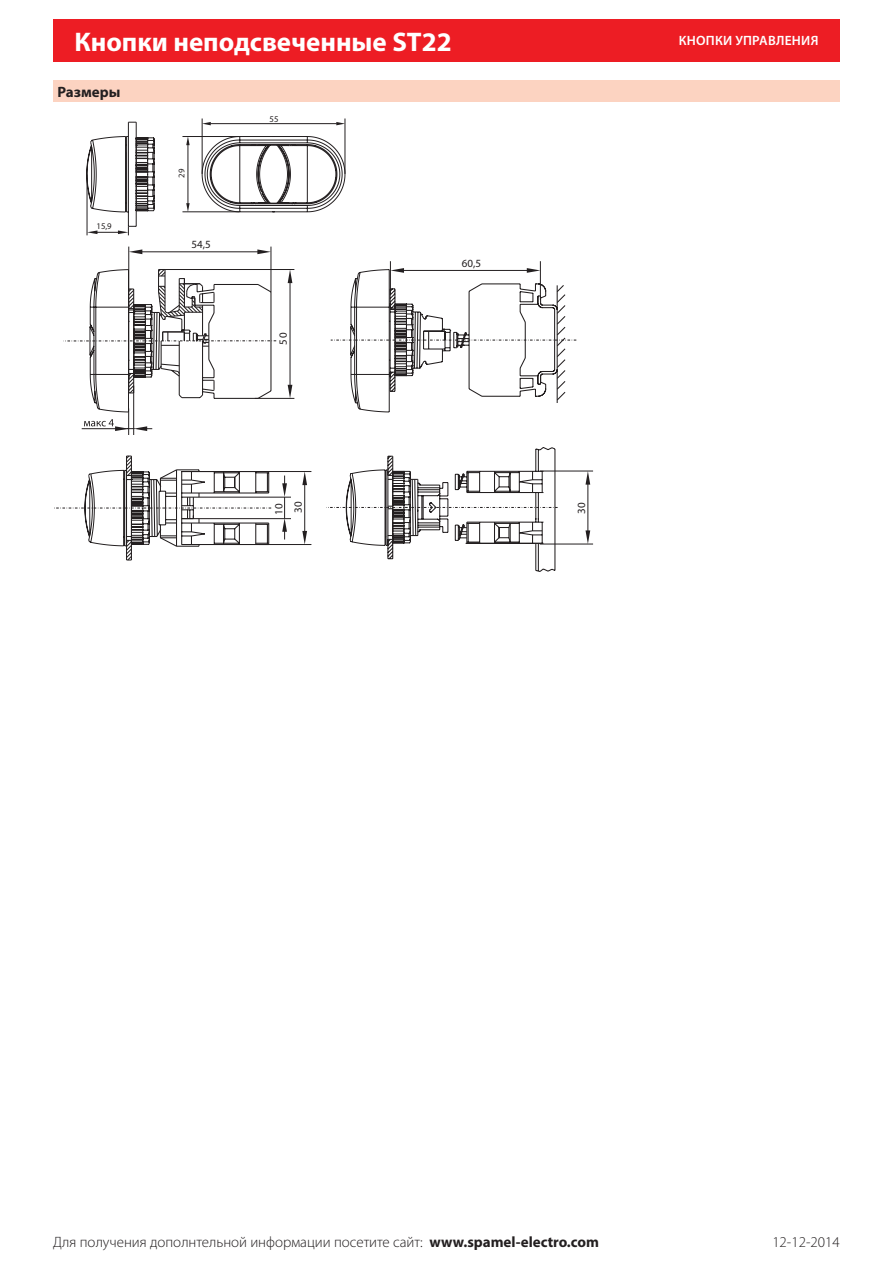
<style>
.page{position:relative;width:893px;height:1263px;background:#fff}
.page>*{position:absolute;margin:0;border:0;box-sizing:border-box;transform-origin:0 0}
.t1{font:700 27px "Myriad Pro";color:#fff}
.t2{font:300 15px "Myriad Pro";color:#231f20}
.Überschrift{font:700 15px "Myriad Pro";color:#231f20}
.t3{font:600 13.5px "Myriad Pro";letter-spacing:.02em;color:#fff}
.Cecha_Wymiary{font:11.1px "Myriad Pro";color:#231f20}
.Cecha_Wymiary-2{font:8.7px "Myriad Pro";color:#231f20}
.s1{font-weight:700}
</style>
<div class="page">
<div style="left:53px;top:19px;width:787px;height:43px;background:#ed1d24"></div>
<div style="left:53px;top:81px;width:787px;height:21px;background:#fcd3c1"></div>
<hr style="left:345px;top:118px;width:1px;height:56px;background:#231f20">
<hr style="left:202px;top:118px;width:1px;height:56px;background:#231f20">
<hr style="left:129px;top:247px;width:1px;height:43px;background:#231f20">
<hr style="left:271px;top:247px;width:1px;height:45px;background:#231f20">
<hr style="left:140px;top:252px;width:120px;height:1px;background:#231f20">
<svg style="left:129px;top:249px;width:13px;height:5px"></svg>
<svg style="left:257px;top:249px;width:14px;height:5px"></svg>
<hr style="left:255px;top:398px;width:39px;height:1px;background:#231f20">
<hr style="left:165px;top:269px;width:129px;height:1px;background:#231f20">
<hr style="left:290px;top:280px;width:1px;height:108px;background:#231f20">
<svg style="left:288px;top:385px;width:4px;height:13px"></svg>
<svg style="left:288px;top:270px;width:4px;height:13px"></svg>
<hr style="left:259px;top:544px;width:52px;height:1px;background:#231f20">
<hr style="left:259px;top:471px;width:52px;height:1px;background:#231f20">
<hr style="left:304px;top:482px;width:1px;height:52px;background:#231f20">
<svg style="left:302px;top:531px;width:5px;height:13px"></svg>
<svg style="left:302px;top:472px;width:5px;height:13px"></svg>
<hr style="left:199px;top:518px;width:92px;height:1px;background:#231f20">
<hr style="left:199px;top:497px;width:92px;height:1px;background:#231f20">
<svg style="left:282px;top:475px;width:5px;height:64px"></svg>
<hr style="left:540px;top:261px;width:1px;height:39px;background:#231f20">
<hr style="left:390px;top:261px;width:1px;height:33px;background:#231f20">
<hr style="left:401px;top:270px;width:129px;height:1px;background:#231f20">
<svg style="left:390px;top:268px;width:14px;height:5px"></svg>
<svg style="left:527px;top:268px;width:13px;height:5px"></svg>
<hr style="left:540px;top:471px;width:53px;height:1px;background:#231f20">
<hr style="left:540px;top:544px;width:53px;height:1px;background:#231f20">
<hr style="left:588px;top:482px;width:1px;height:51px;background:#231f20">
<svg style="left:585px;top:530px;width:5px;height:14px"></svg>
<svg style="left:585px;top:471px;width:5px;height:14px"></svg>
<svg style="left:86px;top:121px;width:260px;height:114px"></svg>
<svg style="left:326px;top:282px;width:250px;height:290px"></svg>
<svg style="left:54px;top:268px;width:222px;height:293px"></svg>
<h1 class="t1" style="left:74px;top:24px;width:379px">Кнопки неподсвеченные ST22</h1>
<p class="Überschrift" style="left:57px;top:82px;width:64px">Размеры</p>
<p class="Cecha_Wymiary-2" style="left:270px;top:114px;width:10px">55</p>
<p class="Cecha_Wymiary-2" style="left:97px;top:221px;width:17px">15,9</p>
<p class="Cecha_Wymiary-2" style="left:176px;top:178px;width:10px;rotate:-90deg">29</p>
<p class="Cecha_Wymiary" style="left:192px;top:237px;width:21px">54,5</p>
<p class="Cecha_Wymiary" style="left:462px;top:257px;width:21px">60,5</p>
<p class="Cecha_Wymiary" style="left:276px;top:345px;width:13px;rotate:-90deg">05</p>
<p class="Cecha_Wymiary" style="left:272px;top:515px;width:13px;rotate:-90deg">01</p>
<p class="Cecha_Wymiary" style="left:291px;top:513px;width:13px;rotate:-90deg">03</p>
<p class="t3" style="left:679px;top:32px;width:141px">КНОПКИ УПРАВЛЕНИЯ</p>
<p class="Cecha_Wymiary" style="left:575px;top:514px;width:13px;rotate:-90deg">03</p>
<p class="t2" style="left:53px;top:1234px;width:547px">Для получения дополнтельной информации посетите сайт: <span class="s1">www.spamel-electro.com</span></p>
<p class="t2" style="left:772px;top:1234px;width:69px">12-12-2014</p>
</div>
